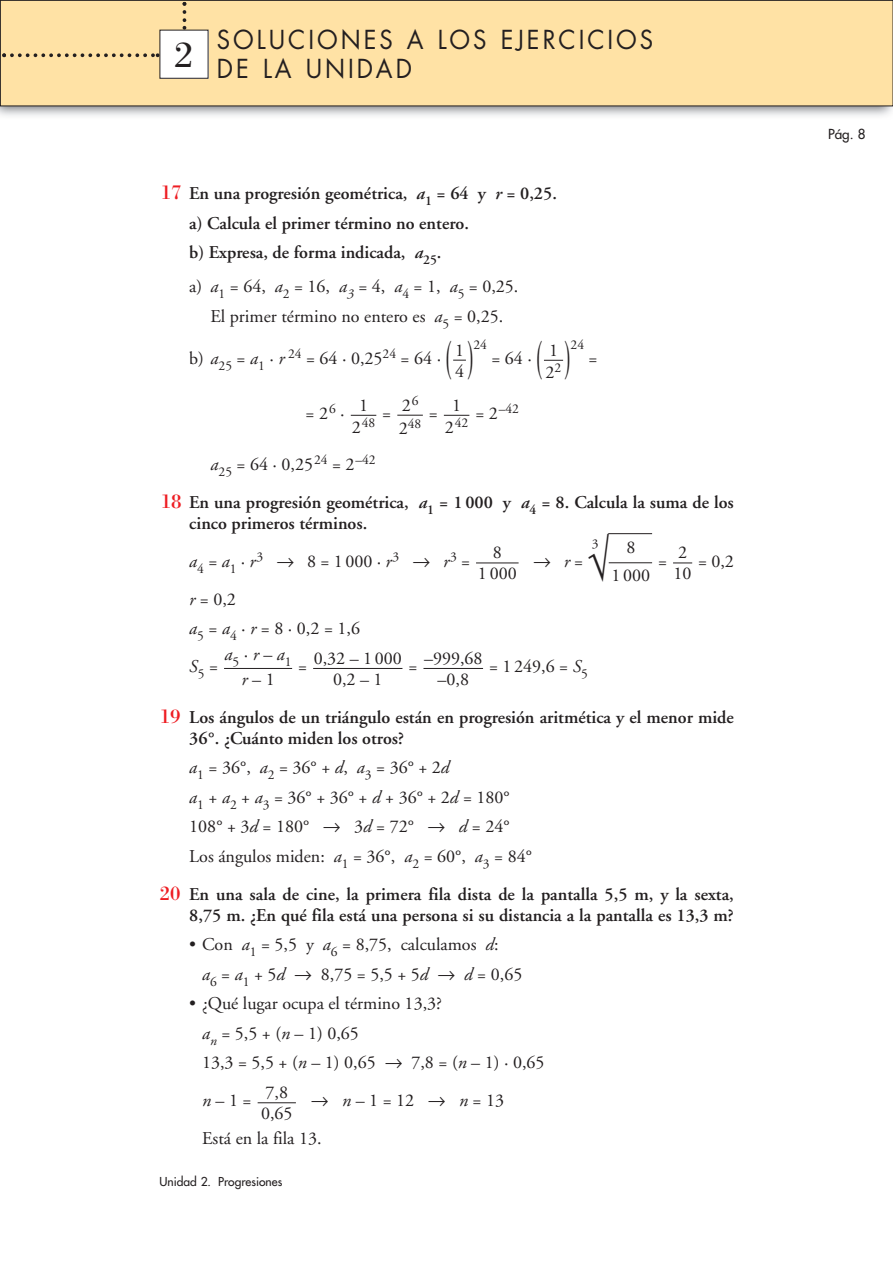
<style>
.page{position:relative;width:893px;height:1263px;background:#fff}
.page>*{position:absolute;margin:0;border:0;box-sizing:border-box;transform-origin:0 0}
.t1{font:37.5px "Bodoni";color:#231f20}
.t2{font:25.5px/28.5px "Futura";letter-spacing:.125em;color:#231f20;scale:.94 1}
.t3{font:18px/29.5px "Adobe Garamond";color:#231f20}
.t4{font:600 18px/29.5px "Adobe Garamond";color:#231f20}
.t5{font:italic 18px/25.2px "Adobe Garamond";color:#231f20;text-align:center}
.t6{font:13.5px "Adobe Garamond";color:#231f20}
.t7{font:13.5px "Futura";color:#231f20}
.t8{font:12px "Futura";color:#231f20}
.s1{font-family:"Bodoni";font-weight:400;font-size:21px;color:#ee1d23}
.s2{font-style:italic}
.s3{font-size:18px}
.s4{font-weight:400;font-style:italic}
.s5{font-weight:400}
.s6{font-style:normal}
</style>
<div class="page">
<hr style="left:257px;top:1102px;width:39px;height:1px;background:#231f20">
<hr style="left:423px;top:668px;width:60px;height:1px;background:#231f20">
<hr style="left:313px;top:668px;width:89px;height:1px;background:#231f20">
<hr style="left:224px;top:668px;width:68px;height:1px;background:#231f20">
<svg style="left:673px;top:563px;width:19px;height:1px"></svg>
<hr style="left:608px;top:533px;width:44px;height:1px;background:#231f20">
<hr style="left:608px;top:562px;width:44px;height:1px;background:#231f20">
<hr style="left:476px;top:563px;width:42px;height:1px;background:#231f20">
<svg style="left:444px;top:415px;width:25px;height:1px"></svg>
<svg style="left:397px;top:415px;width:26px;height:1px"></svg>
<svg style="left:351px;top:415px;width:25px;height:1px"></svg>
<img style="left:0;top:106px;width:892px;height:10px">
<div style="left:0;top:0;width:892px;height:106px;background:#ffe2a5"></div>
<div style="left:0;top:0;width:892px;height:106px;border:1px solid #231f20"></div>
<svg style="left:2px;top:53px;width:157px;height:4px"></svg>
<svg style="left:182px;top:2px;width:4px;height:28px"></svg>
<div style="left:160px;top:30px;width:48px;height:48px;background:#fff"></div>
<svg style="left:453px;top:359px;width:13px;height:2px"></svg>
<svg style="left:544px;top:359px;width:20px;height:2px"></svg>
<h1 class="t1" style="left:175px;top:41px;width:20px">2</h1>
<h1 class="t1" style="left:175px;top:41px;width:20px">1</h1>
<h2 class="t2" style="left:217px;top:28px;width:465px">SOLUCIONES A LOS EJERCICIOS<br>DE LA UNIDAD</h2>
<p class="t4" style="left:189px;top:180px;width:369px;text-indent:-29px"><span class="s1">17</span> En una progresión geométrica, <span class="s2">a</span><sub>1</sub> = 64 y <span class="s2">r</span> = 0,25. a) Calcula el primer término no entero.<br>b) Expresa, de forma indicada, <span class="s2">a</span><sub>25</sub>.</p>
<p class="t3" style="left:189px;top:273px;width:330px;text-align:center">a) <span class="s2">a</span><sub>1</sub> = 64, <span class="s2">a</span><sub>2</sub> = 16, <span class="s2">a</span><sub>3</sub> = 4, <span class="s2">a</span><sub>4</sub> = 1, <span class="s2">a</span><sub>5</sub> = 0,25.<br>El primer término no entero es <span class="s2">a</span><sub>5</sub> = 0,25.</p>
<p class="t3" style="left:189px;top:345px;width:253px">b) <span class="s2">a</span><sub>25</sub> = <span class="s2">a</span><sub>1</sub> · <span class="s2">r</span> <sup>24</sup> = 64 · 0,25<sup>24</sup> = 64 ·</p>
<p class="t6" style="left:473px;top:339px;width:15px">24</p>
<p class="t3" style="left:455px;top:341px;width:10px;line-height:21px">1<br>4</p>
<p class="t3" style="left:545px;top:340px;width:17px;line-height:22.8px">1<br>2<sup>2</sup></p>
<p class="t3" style="left:491px;top:345px;width:42px">= 64 ·</p>
<p class="t6" style="left:570px;top:339px;width:15px">24</p>
<p class="t3" style="left:588px;top:345px;width:10px">=</p>
<p class="t3" style="left:402px;top:392px;width:18px">2<sup>6</sup></p>
<p class="t6" style="left:399px;top:418px;width:24px"><span class="s3">2</span>48</p>
<p class="t3" style="left:359px;top:392px;width:10px">1</p>
<p class="t6" style="left:352px;top:418px;width:25px"><span class="s3">2</span>48</p>
<p class="t3" style="left:452px;top:392px;width:10px">1</p>
<p class="t6" style="left:445px;top:418px;width:25px"><span class="s3">2</span>42</p>
<p class="t3" style="left:305px;top:400px;width:41px">= 2<sup>6</sup> ·</p>
<p class="t3" style="left:382px;top:400px;width:10px">=</p>
<p class="t3" style="left:429px;top:400px;width:10px">=</p>
<p class="t6" style="left:475px;top:403px;width:45px"><span class="s3">= 2</span>–42</p>
<p class="t4" style="left:161px;top:447px;width:574px;line-height:38px;text-indent:50px"><span class="s4">a</span><sub>25</sub> <span class="s5">= 64 · 0,25</span><sup>24</sup> <span class="s5">= 2</span><sup>–42<br></sup><span class="s1">18</span> En una progresión geométrica, <span class="s2">a</span><sub>1</sub> = 1 000 y <span class="s2">a</span><sub>4</sub> = 8. Calcula la suma de los</p>
<p class="t4" style="left:189px;top:506px;width:282px;line-height:38px">cinco primeros términos.<br><span class="s4">a</span><sub>4</sub> <span class="s5">=</span> <span class="s4">a</span><sub>1</sub> <span class="s5">·</span> <span class="s4">r</span><sup>3</sup> → <span class="s5">8 = 1000 ·</span> <span class="s4">r</span><sup>3</sup> → <span class="s4">r</span><sup>3</sup> <span class="s5">=</span></p>
<p class="t6" style="left:592px;top:538px;width:8px">3</p>
<p class="t3" style="left:611px;top:535px;width:40px;line-height:27.9px;text-align:center">8<br>1 000</p>
<p class="t3" style="left:478px;top:544px;width:40px;line-height:21px;text-align:center">8<br>1 000</p>
<p class="t3" style="left:678px;top:539px;width:10px">2</p>
<p class="t3" style="left:673px;top:560px;width:19px">10</p>
<p class="t3" style="left:658px;top:548px;width:10px">=</p>
<p class="t3" style="left:698px;top:548px;width:37px">= 0,2</p>
<p class="t5" style="left:533px;top:550px;width:52px">→ r<span class="s6">=</span></p>
<p class="t3" style="left:189px;top:586px;width:172px"><span class="s2">r</span> = 0,2<br><span class="s2">a</span><sub>5</sub> = <span class="s2">a</span><sub>4</sub> · <span class="s2">r</span> = 8 · 0,2 = 1,6</p>
<p class="t5" style="left:189px;top:655px;width:30px">S<sub>5</sub> <span class="s6">=</span></p>
<p class="t3" style="left:298px;top:653px;width:10px">=</p>
<p class="t3" style="left:408px;top:653px;width:10px">=</p>
<p class="t3" style="left:489px;top:653px;width:100px">= 1 249,6 = <span class="s2">S</span><sub>5</sub></p>
<p class="t4" style="left:189px;top:708px;width:546px;line-height:21px;text-indent:-30px"><span class="s1">19</span> Los ángulos de un triángulo están en progresión aritmética y el menor mide<br>36°. ¿Cuánto miden los otros?</p>
<p class="t3" style="left:189px;top:755px;width:344px"><span class="s2">a</span><sub>1</sub> = 36°, <span class="s2">a</span><sub>2</sub> = 36° + <span class="s2">d</span>, <span class="s2">a</span><sub>3</sub> = 36° + 2<span class="s2">d<br>a</span><sub>1</sub> + <span class="s2">a</span><sub>2</sub> + <span class="s2">a</span><sub>3</sub> = 36° + 36° + <span class="s2">d</span> + 36° + 2<span class="s2">d</span> = 180° 108° + 3<span class="s2">d</span> = 180° → 3<span class="s2">d</span> = 72° → <span class="s2">d</span> = 24° Los ángulos miden: <span class="s2">a</span><sub>1</sub> = 36°, <span class="s2">a</span><sub>2</sub> = 60°, <span class="s2">a</span><sub>3</sub> = 84°</p>
<p class="t4" style="left:160px;top:885px;width:575px;line-height:21px;text-align:right"><span class="s1">20</span> En una sala de cine, la primera fila dista de la pantalla 5,5 m, y la sexta,<br>8,75 m. ¿En qué fila está una persona si su distancia a la pantalla es 13,3 m?</p>
<p class="t3" style="left:202px;top:932px;width:322px;text-indent:-13px">• Con <span class="s2">a</span><sub>1</sub> = 5,5 y <span class="s2">a</span><sub>6</sub> = 8,75, calculamos <span class="s2">d</span>:<br><span class="s2">a</span><sub>6</sub> = <span class="s2">a</span><sub>1</sub> + 5<span class="s2">d</span> → 8,75 = 5,5 + 5<span class="s2">d</span> → <span class="s2">d</span> = 0,65</p>
<p class="t3" style="left:202px;top:991px;width:344px;text-indent:-13px">• ¿Qué lugar ocupa el término 13,3?<br><span class="s2">a</span><sub>n</sub> = 5,5 + (<span class="s2">n</span> – 1) 0,65<br>13,3 = 5,5 + (<span class="s2">n</span> – 1) 0,65 → 7,8 = (<span class="s2">n</span> – 1) · 0,65</p>
<p class="t3" style="left:202px;top:1088px;width:51px"><span class="s2">n</span> – 1 =</p>
<p class="t3" style="left:424px;top:649px;width:60px;line-height:21px;text-align:center">–999,68 –0,8</p>
<p class="t5" style="left:224px;top:643px;width:69px">a<sub>5</sub> <span class="s6">·</span> r <span class="s6">–</span> a<sub>1 </sub>r<span class="s6">– 1</span></p>
<p class="t3" style="left:314px;top:649px;width:90px;line-height:21px;text-align:center">0,32 – 1 000<br>0,2 – 1</p>
<p class="t3" style="left:261px;top:1084px;width:33px;line-height:21px">7,8<br>0,65</p>
<p class="t3" style="left:202px;top:1083px;width:303px;line-height:38px;text-indent:109px">→ <span class="s2">n</span>– 1 = 12 → <span class="s2">n</span>= 13<br>Está en la fila 13.</p>
<p class="t8" style="left:159px;top:1176px;width:124px">Unidad 2. Progresiones</p>
<p class="t7" style="left:828px;top:128px;width:39px">Pág. 8</p>
</div>
